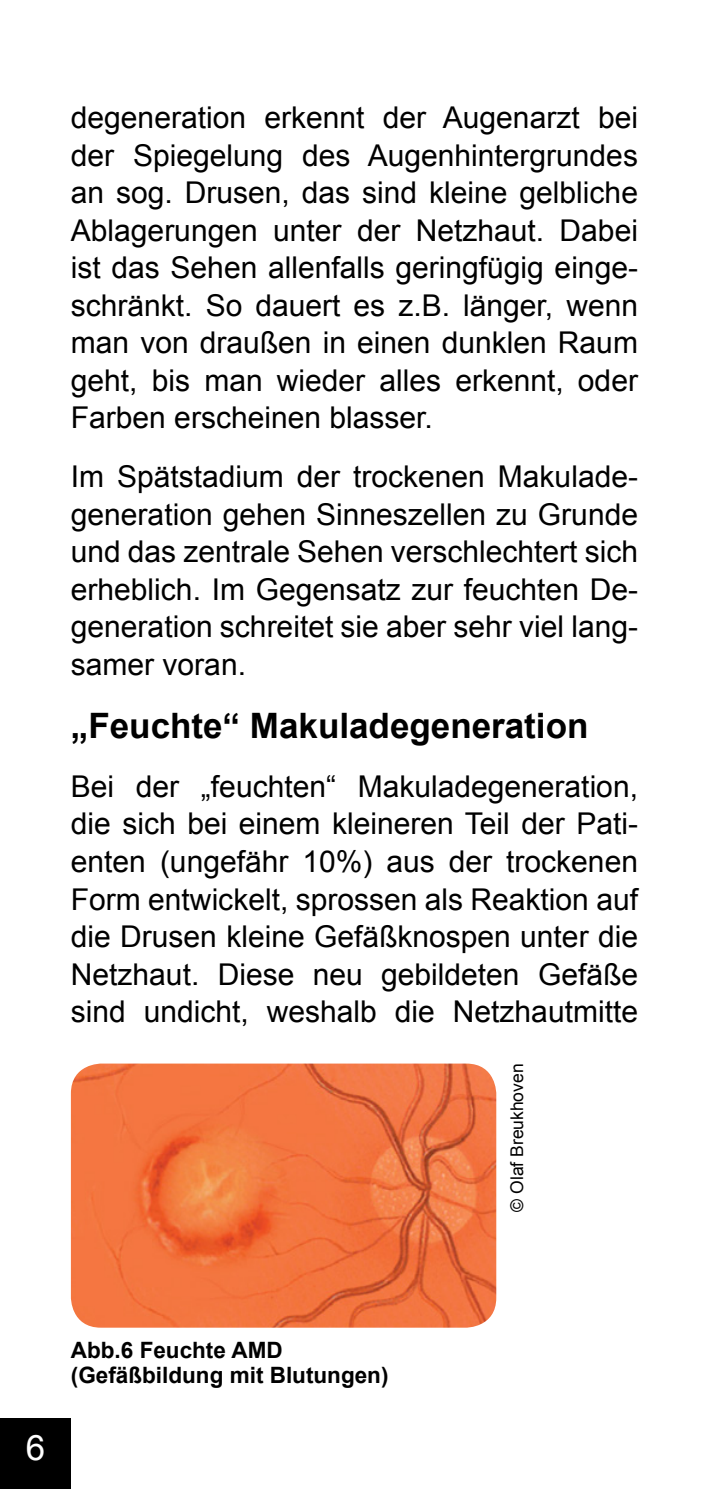
<style>
.page{position:relative;width:709px;height:1489px;background:#fff}
.page>*{position:absolute;margin:0;border:0;box-sizing:border-box;transform-origin:0 0}
.t1{font:700 35px "Arial";color:#000}
.t2{font:35px "Arial";color:#fff}
.t3{font:30px/37.5px "Arial";color:#000;text-align:justify}
.t4{font:700 22.5px/25px "Arial";color:#000}
.t5{font:17.5px "Arial";color:#000}
</style>
<div class="page">
<div style="left:0;top:1417px;width:71px;height:71px;background:#000"></div>
<img style="left:71px;top:1063px;width:425px;height:264px">
<p class="t3" style="left:71px;top:99px;width:568px">degeneration erkennt der Augenarzt bei der Spiegelung des Augenhintergrundes an sog. Drusen, das sind kleine gelbliche Ablagerungen unter der Netzhaut. Dabei ist das Sehen allenfalls geringfügig einge&shy;schränkt. So dauert es z.B. länger, wenn man von draußen in einen dunklen Raum geht, bis man wieder alles erkennt, oder Farben erscheinen blasser.</p>
<p class="t3" style="left:71px;top:458px;width:568px">Im Spätstadium der trockenen Makulade&shy;generation gehen Sinneszellen zu Grunde und das zentrale Sehen verschlechtert sich erheblich. Im Gegensatz zur feuchten De&shy;generation schreitet sie aber sehr viel lang&shy;samer voran.</p>
<p class="t1" style="left:71px;top:702px;width:519px">„Feuchte“ Makuladegeneration</p>
<p class="t3" style="left:71px;top:768px;width:568px">Bei der „feuchten“ Makuladegeneration, die sich bei einem kleineren Teil der Pati&shy;enten (ungefähr 10%) aus der trockenen Form entwickelt, sprossen als Reaktion auf die Drusen kleine Gefäßknospen unter die Netzhaut. Diese neu gebildeten Gefäße sind undicht, weshalb die Netzhautmitte</p>
<p class="t5" style="left:505px;top:1211px;width:150px;rotate:-90deg">© Olaf Breukhoven</p>
<p class="t2" style="left:26px;top:1424px;width:21px">6</p>
<p class="t4" style="left:71px;top:1337px;width:319px">Abb.6 Feuchte AMD (Gefäßbildung mit Blutungen)</p>
</div>
